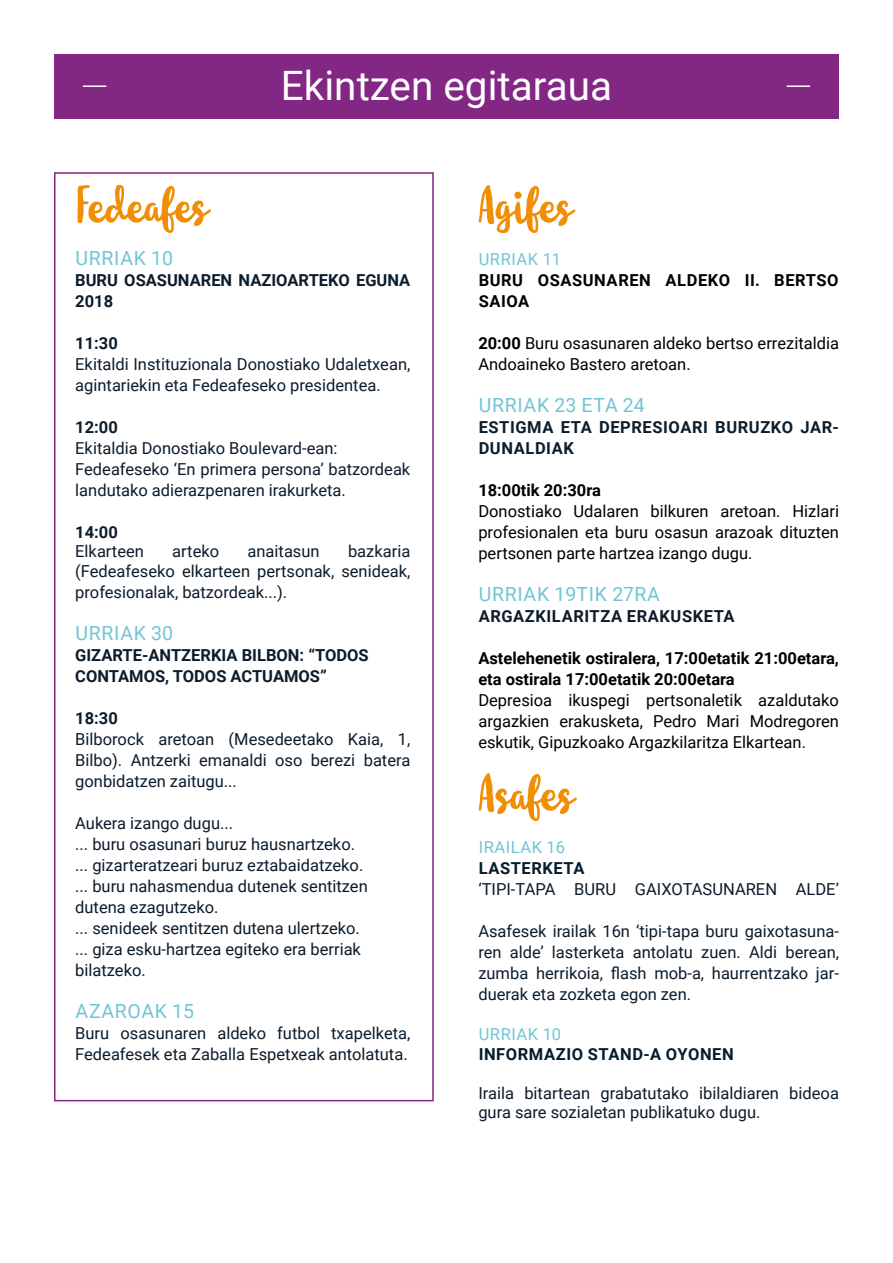
<style>
.page{position:relative;width:893px;height:1263px;background:#fff}
.page>*{position:absolute;margin:0;border:0;box-sizing:border-box;transform-origin:0 0}
.t1{font:52.5px "Molleat";color:#f18e04}
.t2{font:40.5px "Roboto";color:#fff}
.t3{font:19.5px "Roboto";letter-spacing:.035em;color:#70c5d5}
.t4{font:16.5px/21px "Roboto";color:#0c1c2b}
.t5{font:16.5px/21px "Roboto";color:#000;text-align:justify}
.t6{font:700 16.5px/21px "Roboto";color:#0c1c2b}
.t7{font:700 16.5px/21px "Roboto";color:#000}
.t8{font:700 16.5px/21px "Roboto";letter-spacing:.035em;color:#0c1c2b}
.t9{font:700 16.5px/21px "Roboto";letter-spacing:.035em;color:#000}
.t10{font:700 16.5px "Roboto";letter-spacing:.035em;color:#051c2c}
.t11{font:16.5px "Roboto";letter-spacing:.035em;color:#70c5d5}
.s1{font-weight:700}
</style>
<div class="page">
<div style="left:54px;top:54px;width:785px;height:64px;background:#832785"></div>
<hr style="left:83px;top:85px;width:23px;height:2px;background:#fff">
<hr style="left:787px;top:85px;width:23px;height:2px;background:#fff">
<div style="left:54px;top:172px;width:380px;height:929px;border:2px solid #832785"></div>
<h2 class="t2" style="left:281px;top:57px;width:333px">Ekintzen egitaraua</h2>
<h1 class="t1" style="left:75px;top:175px;width:135px">Fedeafes</h1>
<p class="t3" style="left:76px;top:244px;width:99px">URRIAK 10</p>
<p class="t6" style="left:75px;top:269px;width:337px">BURU OSASUNAREN NAZIOARTEKO EGUNA<br>2018</p>
<p class="t6" style="left:75px;top:332px;width:44px">11:30</p>
<p class="t4" style="left:75px;top:353px;width:337px">Ekitaldi Instituzionala Donostiako Udaletxean, agintariekin eta Fedeafeseko presidentea.</p>
<p class="t6" style="left:75px;top:416px;width:44px">12:00</p>
<p class="t4" style="left:75px;top:437px;width:337px">Ekitaldia Donostiako Boulevard-ean:<br>Fedeafeseko ‘En primera persona’ batzordeak landutako adierazpenaren irakurketa.</p>
<p class="t6" style="left:75px;top:521px;width:44px">14:00</p>
<p class="t4" style="left:75px;top:540px;width:70px">Elkarteen</p>
<p class="t4" style="left:172px;top:540px;width:48px">arteko</p>
<p class="t4" style="left:248px;top:540px;width:74px">anaitasun</p>
<p class="t4" style="left:75px;top:541px;width:337px;line-height:20.4px;text-align:justify;text-indent:273px">bazkaria (Fedeafeseko elkarteen pertsonak, senideak, profesionalak, batzordeak...).</p>
<p class="t3" style="left:76px;top:620px;width:99px">URRIAK 30</p>
<p class="t6" style="left:75px;top:644px;width:295px">GIZARTE-ANTZERKIA BILBON: “TODOS<br>CONTAMOS, TODOS ACTUAMOS”</p>
<p class="t6" style="left:75px;top:707px;width:44px">18:30</p>
<p class="t4" style="left:75px;top:728px;width:337px;text-align:justify">Bilborock aretoan (Mesedeetako Kaia, 1, Bilbo). Antzerki emanaldi oso berezi batera gonbidatzen zaitugu...</p>
<p class="t4" style="left:75px;top:812px;width:294px">Aukera izango dugu...<br>... buru osasunari buruz hausnartzeko. ... gizarteratzeari buruz eztabaidatzeko. ... buru nahasmendua dutenek sentitzen dutena ezagutzeko.<br>... senideek sentitzen dutena ulertzeko. ... giza esku-hartzea egiteko era berriak bilatzeko.</p>
<p class="t3" style="left:76px;top:998px;width:120px">AZAROAK 15</p>
<p class="t4" style="left:75px;top:1022px;width:337px">Buru osasunaren aldeko futbol txapelketa,<br>Fedeafesek eta Zaballa Espetxeak antolatuta.</p>
<h1 class="t1" style="left:478px;top:175px;width:96px">Agifes</h1>
<p class="t11" style="left:479px;top:247px;width:84px">URRIAK 11</p>
<p class="t9" style="left:479px;top:269px;width:361px">BURU OSASUNAREN ALDEKO II. BERTSO<br>SAIOA</p>
<p class="t5" style="left:478px;top:332px;width:362px"><span class="s1">20:00</span> Buru osasunaren aldeko bertso errezitaldia<br>Andoaineko Bastero aretoan.</p>
<p class="t3" style="left:479px;top:391px;width:168px">URRIAK 23 ETA 24</p>
<p class="t8" style="left:479px;top:416px;width:362px">ESTIGMA ETA DEPRESIOARI BURUZKO JAR-<br>DUNALDIAK</p>
<p class="t7" style="left:478px;top:479px;width:124px">18:00tik 20:30ra</p>
<p class="t5" style="left:478px;top:500px;width:362px">Donostiako Udalaren bilkuren aretoan. Hizlari profesionalen eta buru osasun arazoak dituzten pertsonen parte hartzea izango dugu.</p>
<p class="t3" style="left:479px;top:580px;width:183px">URRIAK 19TIK 27RA</p>
<p class="t8" style="left:479px;top:605px;width:258px">ARGAZKILARITZA ERAKUSKETA</p>
<p class="t7" style="left:478px;top:647px;width:362px">Astelehenetik ostiralera, 17:00etatik 21:00etara, eta ostirala 17:00etatik 20:00etara</p>
<p class="t5" style="left:478px;top:689px;width:362px">Depresioa ikuspegi pertsonaletik azaldutako argazkien erakusketa, Pedro Mari Modregoren eskutik, Gipuzkoako Argazkilaritza Elkartean.</p>
<h1 class="t1" style="left:478px;top:763px;width:97px">Asafes</h1>
<p class="t11" style="left:479px;top:835px;width:88px">IRAILAK 16</p>
<p class="t10" style="left:479px;top:856px;width:107px">LASTERKETA</p>
<p class="t4" style="left:478px;top:878px;width:362px">‘TIPI-TAPA BURU GAIXOTASUNAREN ALDE’</p>
<p class="t4" style="left:478px;top:920px;width:362px;text-align:justify">Asafesek irailak 16n ‘tipi-tapa buru gaixotasuna&shy;ren alde’ lasterketa antolatu zuen. Aldi berean, zumba herrikoia, flash mob-a, haurrentzako jar&shy;duerak eta zozketa egon zen.</p>
<p class="t11" style="left:479px;top:1023px;width:84px">URRIAK 10</p>
<p class="t10" style="left:479px;top:1042px;width:257px">INFORMAZIO STAND-A OYONEN</p>
<p class="t4" style="left:478px;top:1082px;width:362px;line-height:19.5px">Iraila bitartean grabatutako ibilaldiaren bideoa gura sare sozialetan publikatuko dugu.</p>
</div>
